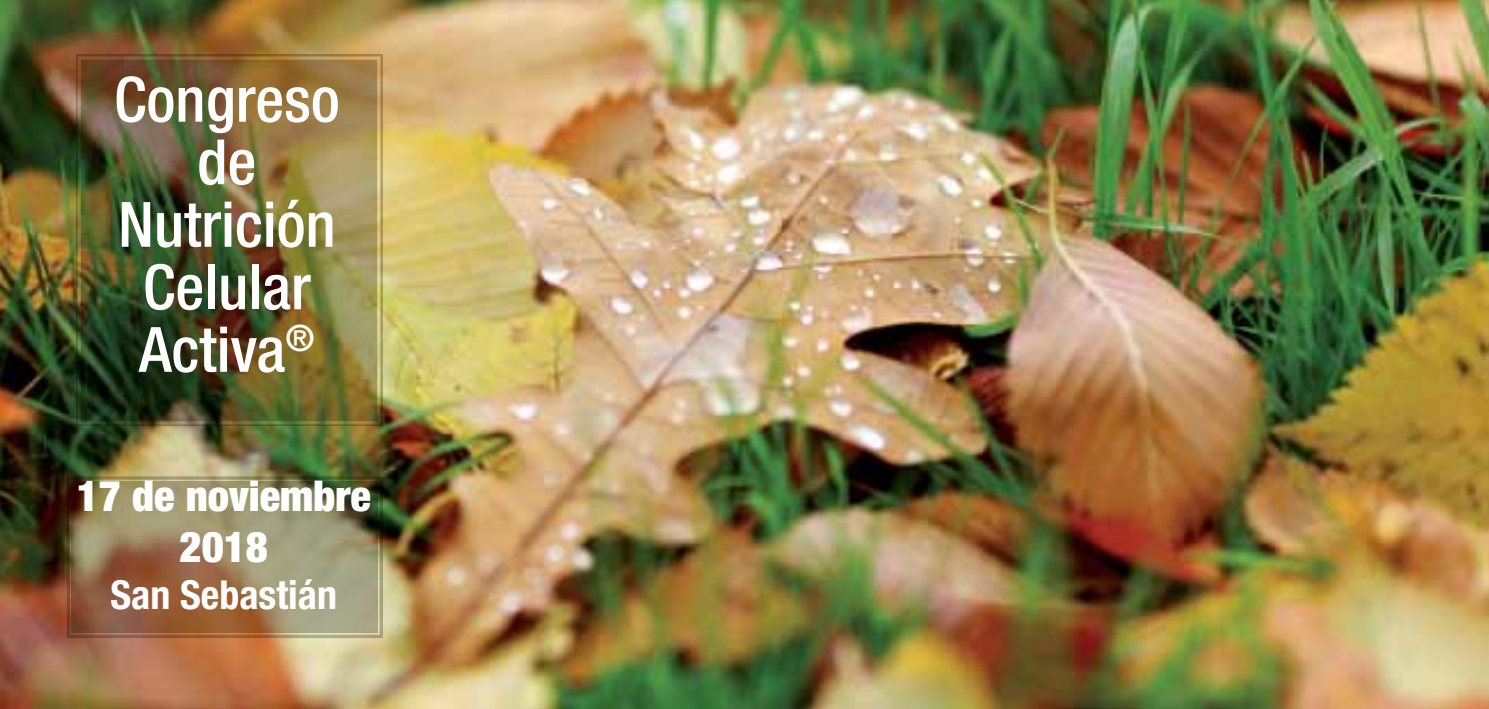
<style>
.page{position:relative;width:1489px;height:709px;background:#fff}
.page>*{position:absolute;margin:0;border:0;box-sizing:border-box;transform-origin:0 0}
.t1{font:500 condensed 62.5px/62.5px "Helvetica Neue";color:#fff;text-align:center}
.t2{font:900 condensed 42.5px/51px "Helvetica Neue";color:#fff;text-align:center}
.t3{font:700 condensed 40px "Helvetica Neue";color:#fff}
</style>
<div class="page">
<img style="left:0;top:0;width:1488px;height:709px">
<img style="left:65px;top:474px;width:319px;height:165px">
<img style="left:69px;top:48px;width:320px;height:385px">
<p class="t1" style="left:114px;top:67px;width:227px">Congreso de<br>Nutrición<br>Celular<br>Activa<sup>®</sup></p>
<p class="t2" style="left:77px;top:469px;width:295px">17 de noviembre<br>2018</p>
<p class="t3" style="left:110px;top:570px;width:228px">San Sebastián</p>
</div>
